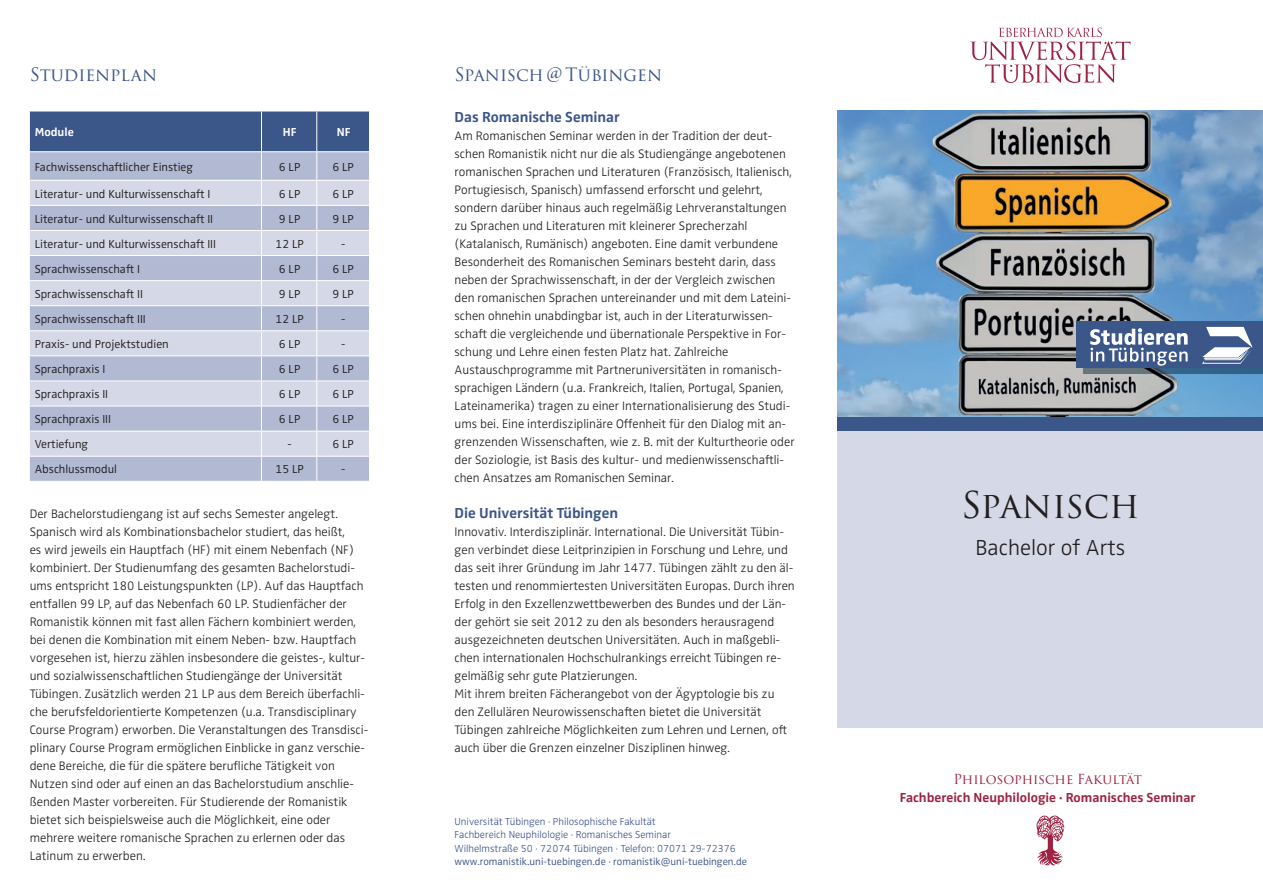
<style>
.page{position:relative;width:1263px;height:893px;background:#fff}
.page>*{position:absolute;margin:0;border:0;box-sizing:border-box;transform-origin:0 0}
.t1{font:36px "Trajan Pro 3";letter-spacing:-.01em;color:#231f20}
.t2{font:300 22.5px "Zwo Pro";color:#231f20}
.Headline_Trajan{font:18px "Trajan Pro 3";color:#3b5688}
.Fließtext{font:700 15px "Zwo Pro";color:#3b5688}
.Subhead_blau_bold{font:700 15px "Zwo Pro";color:#3b5688}
.t3{font:700 13.5px "Zwo Pro";color:#9e2343}
.t4{font:13.5px "Trajan Pro 3";letter-spacing:-.005em;color:#9e2343}
.Fließtext-2{font:300 12.75px/18px "Zwo Pro";color:#231f20}
.TABELLE_FT{font:300 12px "Zwo Pro";color:#231f20}
.TABELEL_Überschrift{font:700 12px "Zwo Pro";color:#fff}
.Absender{font:300 10.5px/13.5px "Zwo Pro";color:#3b5688}
.Absender-2{font:300 10.5px "Zwo Pro";color:#3b5688}
</style>
<div class="page">
<svg style="left:1036px;top:816px;width:28px;height:49px"></svg>
<svg style="left:970px;top:28px;width:160px;height:55px"></svg>
<img style="left:838px;top:111px;width:425px;height:306px">
<div style="left:838px;top:417px;width:425px;height:14px;background:#3b5688"></div>
<svg style="left:1083px;top:368px;width:180px;height:6px"></svg>
<div style="left:1077px;top:322px;width:186px;height:46px;background:#3b5688"></div>
<svg style="left:1090px;top:328px;width:97px;height:38px"></svg>
<svg style="left:1202px;top:327px;width:50px;height:37px"></svg>
<div style="left:838px;top:431px;width:425px;height:296px;background:#d5d9e7"></div>
<svg style="left:29px;top:111px;width:341px;height:370px;background:#b4bdd4"></svg>
<hr style="left:29px;top:280px;width:232px;height:1px;background:#fff">
<hr style="left:29px;top:305px;width:232px;height:1px;background:#fff">
<hr style="left:29px;top:330px;width:232px;height:1px;background:#fff">
<hr style="left:29px;top:355px;width:232px;height:1px;background:#fff">
<hr style="left:29px;top:380px;width:232px;height:1px;background:#fff">
<hr style="left:29px;top:406px;width:232px;height:1px;background:#fff">
<hr style="left:29px;top:431px;width:232px;height:1px;background:#fff">
<hr style="left:29px;top:456px;width:232px;height:1px;background:#fff">
<hr style="left:261px;top:280px;width:56px;height:1px;background:#fff">
<hr style="left:261px;top:305px;width:56px;height:1px;background:#fff">
<hr style="left:261px;top:330px;width:56px;height:1px;background:#fff">
<hr style="left:261px;top:355px;width:56px;height:1px;background:#fff">
<hr style="left:261px;top:380px;width:56px;height:1px;background:#fff">
<hr style="left:261px;top:406px;width:56px;height:1px;background:#fff">
<hr style="left:261px;top:431px;width:56px;height:1px;background:#fff">
<hr style="left:261px;top:456px;width:56px;height:1px;background:#fff">
<hr style="left:317px;top:280px;width:53px;height:1px;background:#fff">
<hr style="left:317px;top:305px;width:53px;height:1px;background:#fff">
<hr style="left:317px;top:330px;width:53px;height:1px;background:#fff">
<hr style="left:317px;top:355px;width:53px;height:1px;background:#fff">
<hr style="left:317px;top:380px;width:53px;height:1px;background:#fff">
<hr style="left:317px;top:406px;width:53px;height:1px;background:#fff">
<hr style="left:317px;top:431px;width:53px;height:1px;background:#fff">
<hr style="left:317px;top:456px;width:53px;height:1px;background:#fff">
<p class="Headline_Trajan" style="left:30px;top:63px;width:129px">Studienplan</p>
<p class="TABELEL_Überschrift" style="left:35px;top:123px;width:41px">Module</p>
<p class="TABELEL_Überschrift" style="left:283px;top:123px;width:15px">HF</p>
<p class="TABELEL_Überschrift" style="left:337px;top:123px;width:15px">NF</p>
<p class="TABELLE_FT" style="left:35px;top:158px;width:160px">Fachwissenschaftlicher Einstieg</p>
<p class="TABELLE_FT" style="left:279px;top:158px;width:23px">6 LP</p>
<p class="TABELLE_FT" style="left:332px;top:158px;width:23px">6 LP</p>
<p class="TABELLE_FT" style="left:35px;top:184px;width:177px">Literatur- und Kulturwissenschaft I</p>
<p class="TABELLE_FT" style="left:279px;top:184px;width:23px">6 LP</p>
<p class="TABELLE_FT" style="left:332px;top:184px;width:23px">6 LP</p>
<p class="TABELLE_FT" style="left:35px;top:209px;width:180px">Literatur- und Kulturwissenschaft II</p>
<p class="TABELLE_FT" style="left:279px;top:209px;width:23px">9 LP</p>
<p class="TABELLE_FT" style="left:332px;top:209px;width:23px">9 LP</p>
<p class="TABELLE_FT" style="left:35px;top:235px;width:183px">Literatur- und Kulturwissenschaft III</p>
<p class="TABELLE_FT" style="left:275px;top:235px;width:30px">12 LP</p>
<p class="TABELLE_FT" style="left:341px;top:235px;width:6px">-</p>
<p class="TABELLE_FT" style="left:35px;top:260px;width:107px">Sprachwissenschaft I</p>
<p class="TABELLE_FT" style="left:279px;top:260px;width:23px">6 LP</p>
<p class="TABELLE_FT" style="left:332px;top:260px;width:23px">6 LP</p>
<p class="TABELLE_FT" style="left:35px;top:285px;width:110px">Sprachwissenschaft II</p>
<p class="TABELLE_FT" style="left:279px;top:285px;width:23px">9 LP</p>
<p class="TABELLE_FT" style="left:332px;top:285px;width:23px">9 LP</p>
<p class="TABELLE_FT" style="left:35px;top:310px;width:113px">Sprachwissenschaft III</p>
<p class="TABELLE_FT" style="left:275px;top:310px;width:30px">12 LP</p>
<p class="TABELLE_FT" style="left:341px;top:310px;width:6px">-</p>
<p class="TABELLE_FT" style="left:35px;top:335px;width:136px">Praxis- und Projektstudien</p>
<p class="TABELLE_FT" style="left:279px;top:335px;width:23px">6 LP</p>
<p class="TABELLE_FT" style="left:341px;top:335px;width:6px">-</p>
<p class="TABELLE_FT" style="left:35px;top:360px;width:72px">Sprachpraxis I</p>
<p class="TABELLE_FT" style="left:279px;top:360px;width:23px">6 LP</p>
<p class="TABELLE_FT" style="left:332px;top:360px;width:23px">6 LP</p>
<p class="TABELLE_FT" style="left:35px;top:385px;width:75px">Sprachpraxis II</p>
<p class="TABELLE_FT" style="left:279px;top:385px;width:23px">6 LP</p>
<p class="TABELLE_FT" style="left:332px;top:385px;width:23px">6 LP</p>
<p class="TABELLE_FT" style="left:35px;top:410px;width:78px">Sprachpraxis III</p>
<p class="TABELLE_FT" style="left:279px;top:410px;width:23px">6 LP</p>
<p class="TABELLE_FT" style="left:332px;top:410px;width:23px">6 LP</p>
<p class="TABELLE_FT" style="left:35px;top:435px;width:55px">Vertiefung</p>
<p class="TABELLE_FT" style="left:288px;top:435px;width:6px">-</p>
<p class="TABELLE_FT" style="left:332px;top:435px;width:23px">6 LP</p>
<p class="TABELLE_FT" style="left:35px;top:460px;width:84px">Abschlussmodul</p>
<p class="TABELLE_FT" style="left:275px;top:460px;width:30px">15 LP</p>
<p class="TABELLE_FT" style="left:341px;top:460px;width:6px">-</p>
<p class="Fließtext-2" style="left:30px;top:504px;width:340px">Der Bachelorstudiengang ist auf sechs Semester angelegt.<br>Spanisch wird als Kombinationsbachelor studiert, das heißt,<br>es wird jeweils ein Hauptfach (HF) mit einem Nebenfach (NF) kombiniert. Der Studienumfang des gesamten Bachelorstudi&shy;ums entspricht 180 Leistungspunkten (LP). Auf das Hauptfach entfallen 99 LP, auf das Nebenfach 60 LP. Studienfächer der Romanistik können mit fast allen Fächern kombiniert werden, bei denen die Kombination mit einem Neben- bzw. Hauptfach vorgesehen ist, hierzu zählen insbesondere die geistes-, kultur&shy;und sozialwissenschaftlichen Studiengänge der Universität Tübingen. Zusätzlich werden 21 LP aus dem Bereich überfachli&shy;che berufsfeldorientierte Kompetenzen (u.a. Transdisciplinary Course Program) erworben. Die Veranstaltungen des Transdisci&shy;plinary Course Program ermöglichen Einblicke in ganz verschie&shy;dene Bereiche, die für die spätere berufliche Tätigkeit von Nutzen sind oder auf einen an das Bachelorstudium anschlie&shy;ßenden Master vorbereiten. Für Studierende der Romanistik bietet sich beispielsweise auch die Möglichkeit, eine oder mehrere weitere romanische Sprachen zu erlernen oder das Latinum zu erwerben.</p>
<p class="Headline_Trajan" style="left:454px;top:63px;width:209px">Spanisch@Tübingen</p>
<p class="Subhead_blau_bold" style="left:454px;top:105px;width:167px">Das Romanische Seminar</p>
<p class="Fließtext-2" style="left:454px;top:126px;width:342px">Am Romanischen Seminar werden in der Tradition der deut&shy;schen Romanistik nicht nur die als Studiengänge angebotenen romanischen Sprachen und Literaturen (Französisch, Italienisch, Portugiesisch, Spanisch) umfassend erforscht und gelehrt, sondern darüber hinaus auch regelmäßig Lehrveranstaltungen zu Sprachen und Literaturen mit kleinerer Sprecherzahl (Katalanisch, Rumänisch) angeboten. Eine damit verbundene Besonderheit des Romanischen Seminars besteht darin, dass neben der Sprachwissenschaft, in der der Vergleich zwischen den romanischen Sprachen untereinander und mit dem Lateini&shy;schen ohnehin unabdingbar ist, auch in der Literaturwissen&shy;schaft die vergleichende und übernationale Perspektive in For&shy;schung und Lehre einen festen Platz hat. Zahlreiche Austauschprogramme mit Partneruniversitäten in romanisch&shy;sprachigen Ländern (u.a. Frankreich, Italien, Portugal, Spanien, Lateinamerika) tragen zu einer Internationalisierung des Studi&shy;ums bei. Eine interdisziplinäre Offenheit für den Dialog mit an&shy;grenzenden Wissenschaften, wie z. B. mit der Kulturtheorie oder der Soziologie, ist Basis des kultur- und medienwissenschaftli&shy;chen Ansatzes am Romanischen Seminar.</p>
<p class="Fließtext" style="left:454px;top:501px;width:165px">Die Universität Tübingen</p>
<p class="Fließtext-2" style="left:454px;top:522px;width:342px">Innovativ. Interdisziplinär. International. Die Universität Tübin&shy;gen verbindet diese Leitprinzipien in Forschung und Lehre, und das seit ihrer Gründung im Jahr 1477. Tübingen zählt zu den äl&shy;testen und renommiertesten Universitäten Europas. Durch ihren Erfolg in den Exzellenzwettbewerben des Bundes und der Län&shy;der gehört sie seit 2012 zu den als besonders herausragend ausgezeichneten deutschen Universitäten. Auch in maßgebli&shy;chen internationalen Hochschulrankings erreicht Tübingen re&shy;gelmäßig sehr gute Platzierungen.<br>Mit ihrem breiten Fächerangebot von der Ägyptologie bis zu den Zellulären Neurowissenschaften bietet die Universität Tübingen zahlreiche Möglichkeiten zum Lehren und Lernen, oft auch über die Grenzen einzelner Disziplinen hinweg.</p>
<p class="Absender" style="left:454px;top:814px;width:283px">Universität Tübingen · Philosophische Fakultät<br>Fachbereich Neuphilologie · Romanisches Seminar<br>Wilhelmstraße 50 · 72074 Tübingen · Telefon: 07071 29-72376</p>
<p class="Absender-2" style="left:454px;top:854px;width:294px">www.romanistik.uni-tuebingen.de · romanistik@uni-tuebingen.de</p>
<p class="t1" style="left:961px;top:480px;width:180px">Spanisch</p>
<p class="t2" style="left:975px;top:531px;width:151px">Bachelor of Arts</p>
<p class="t4" style="left:954px;top:770px;width:190px">Philosophische Fakultät</p>
<p class="t3" style="left:900px;top:787px;width:297px">Fachbereich Neuphilologie · Romanisches Seminar</p>
</div>
